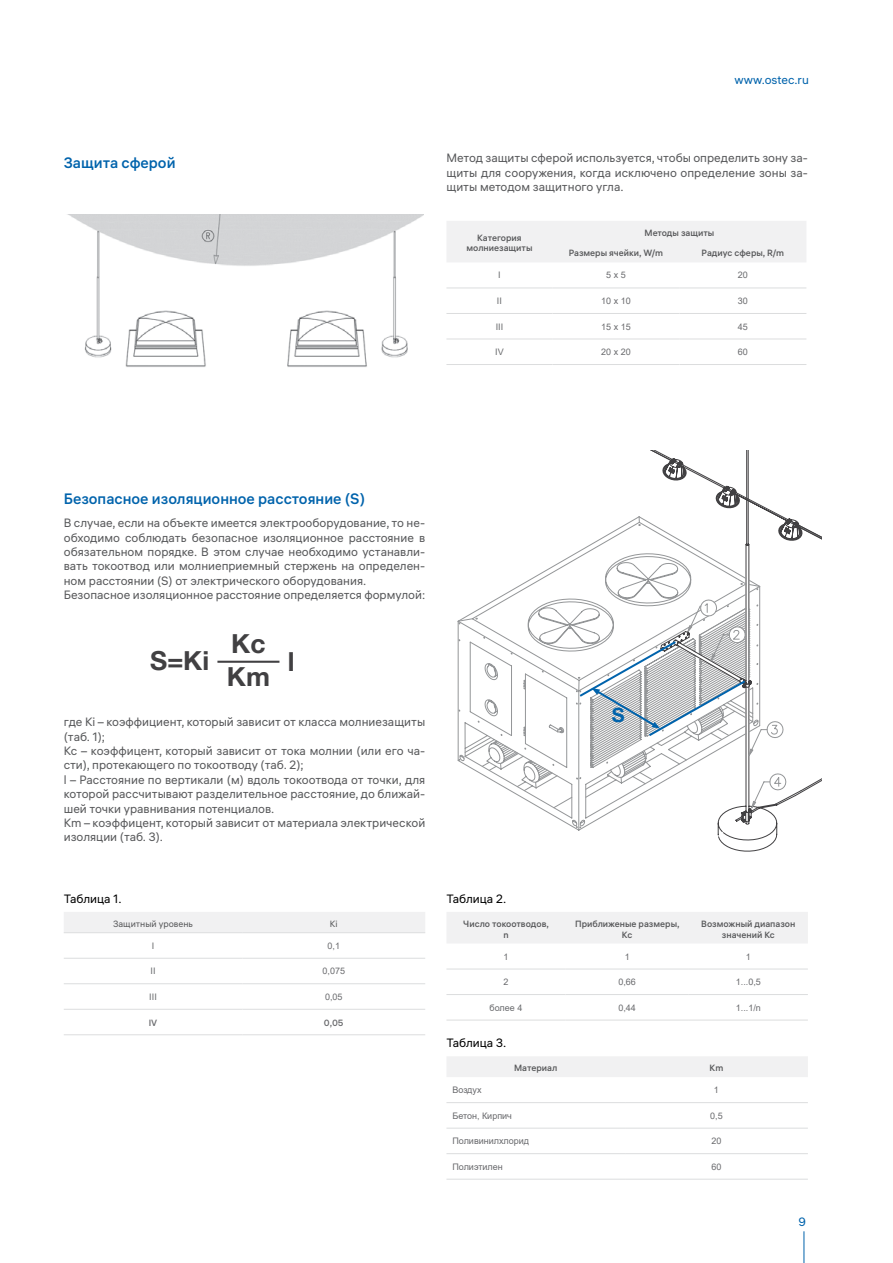
<style>
.page{position:relative;width:893px;height:1263px;background:#fff}
.page>*{position:absolute;margin:0;border:0;box-sizing:border-box;transform-origin:0 0}
.t1{font:700 26.4px "Helvetica Neue Cyr";color:#414042}
.t2{font:700 19.8px "Helvetica Neue Cyr";color:#0063ac}
.t3{font:500 15px "ALS Hauss";color:#0063ac}
.t4{font:12px/14.4px "ALS Hauss";color:#58595b}
.t5{font:12px "ALS Hauss";color:#000}
.t6{font:12px "ALS Hauss";color:#0063ac}
.t7{font:500 9px/10.8px "ALS Hauss";color:#58595b;text-align:center}
.t8{font:9px "Arial";color:#696a6d}
.t9{font:9px "ALS Hauss";color:#58595b}
.t10{font:500 9px "ALS Hauss";color:#696a6d}
</style>
<div class="page">
<img style="left:67px;top:214px;width:356px;height:153px">
<div style="left:447px;top:221px;width:359px;height:41px;background:#f1f1f2"></div>
<hr style="left:446px;top:288px;width:106px;height:1px;background:#dcddde">
<hr style="left:552px;top:288px;width:127px;height:1px;background:#dcddde">
<hr style="left:679px;top:288px;width:127px;height:1px;background:#dcddde">
<hr style="left:446px;top:313px;width:106px;height:1px;background:#dcddde">
<hr style="left:552px;top:313px;width:127px;height:1px;background:#dcddde">
<hr style="left:679px;top:313px;width:127px;height:1px;background:#dcddde">
<hr style="left:446px;top:339px;width:106px;height:1px;background:#dcddde">
<hr style="left:552px;top:339px;width:127px;height:1px;background:#dcddde">
<hr style="left:679px;top:339px;width:127px;height:1px;background:#dcddde">
<hr style="left:446px;top:364px;width:106px;height:1px;background:#dcddde">
<hr style="left:552px;top:364px;width:127px;height:1px;background:#dcddde">
<hr style="left:679px;top:364px;width:127px;height:1px;background:#dcddde">
<hr style="left:217px;top:661px;width:62px;height:2px;background:#414042">
<svg style="left:458px;top:552px;width:119px;height:277px"></svg>
<svg style="left:577px;top:451px;width:245px;height:401px"></svg>
<div style="left:447px;top:912px;width:361px;height:31px;background:#f1f1f2"></div>
<hr style="left:446px;top:969px;width:119px;height:1px;background:#dcddde">
<hr style="left:565px;top:969px;width:124px;height:1px;background:#dcddde">
<hr style="left:689px;top:969px;width:119px;height:1px;background:#dcddde">
<hr style="left:446px;top:994px;width:119px;height:1px;background:#dcddde">
<hr style="left:565px;top:994px;width:124px;height:1px;background:#dcddde">
<hr style="left:689px;top:994px;width:119px;height:1px;background:#dcddde">
<hr style="left:446px;top:1020px;width:119px;height:1px;background:#dcddde">
<hr style="left:565px;top:1020px;width:124px;height:1px;background:#dcddde">
<hr style="left:689px;top:1020px;width:119px;height:1px;background:#dcddde">
<div style="left:64px;top:912px;width:361px;height:20px;background:#f1f1f2"></div>
<hr style="left:64px;top:932px;width:178px;height:1px;background:#dcddde">
<hr style="left:242px;top:932px;width:183px;height:1px;background:#dcddde">
<hr style="left:64px;top:958px;width:178px;height:1px;background:#dcddde">
<hr style="left:242px;top:958px;width:183px;height:1px;background:#dcddde">
<hr style="left:64px;top:983px;width:178px;height:1px;background:#dcddde">
<hr style="left:242px;top:983px;width:183px;height:1px;background:#dcddde">
<hr style="left:64px;top:1009px;width:178px;height:1px;background:#dcddde">
<hr style="left:242px;top:1009px;width:183px;height:1px;background:#dcddde">
<hr style="left:64px;top:1034px;width:178px;height:1px;background:#dcddde">
<hr style="left:242px;top:1034px;width:183px;height:1px;background:#dcddde">
<div style="left:447px;top:1057px;width:361px;height:20px;background:#f1f1f2"></div>
<hr style="left:446px;top:1102px;width:179px;height:1px;background:#dcddde">
<hr style="left:625px;top:1102px;width:183px;height:1px;background:#dcddde">
<hr style="left:446px;top:1128px;width:179px;height:1px;background:#dcddde">
<hr style="left:625px;top:1128px;width:183px;height:1px;background:#dcddde">
<hr style="left:446px;top:1153px;width:179px;height:1px;background:#dcddde">
<hr style="left:625px;top:1153px;width:183px;height:1px;background:#dcddde">
<hr style="left:446px;top:1179px;width:179px;height:1px;background:#dcddde">
<hr style="left:625px;top:1179px;width:183px;height:1px;background:#dcddde">
<hr style="left:804px;top:1231px;width:1px;height:32px;background:#0063ac">
<p class="t3" style="left:64px;top:153px;width:113px">Защита сферой</p>
<p class="t6" style="left:734px;top:72px;width:76px">www.ostec.ru</p>
<p class="t4" style="left:446px;top:151px;width:363px;text-align:justify">Метод защиты сферой используется, чтобы определить зону за&shy;щиты для сооружения, когда исключено определение зоны за&shy;щиты методом защитного угла.</p>
<p class="t7" style="left:466px;top:232px;width:68px">Категория молниезащиты</p>
<p class="t7" style="left:644px;top:227px;width:71px">Методы защиты</p>
<p class="t7" style="left:569px;top:248px;width:96px">Размеры ячейки, W/m</p>
<p class="t7" style="left:702px;top:248px;width:84px">Радиус сферы, R/m</p>
<p class="t8" style="left:498px;top:269px;width:4px">I</p>
<p class="t8" style="left:606px;top:269px;width:21px">5 x 5</p>
<p class="t8" style="left:738px;top:269px;width:12px">20</p>
<p class="t8" style="left:497px;top:295px;width:7px">II</p>
<p class="t8" style="left:601px;top:295px;width:31px">10 x 10</p>
<p class="t8" style="left:738px;top:295px;width:12px">30</p>
<p class="t8" style="left:496px;top:320px;width:9px">III</p>
<p class="t8" style="left:601px;top:320px;width:31px">15 x 15</p>
<p class="t8" style="left:738px;top:320px;width:12px">45</p>
<p class="t8" style="left:495px;top:346px;width:10px">IV</p>
<p class="t8" style="left:601px;top:346px;width:31px">20 x 20</p>
<p class="t8" style="left:738px;top:346px;width:12px">60</p>
<p class="t3" style="left:64px;top:489px;width:303px">Безопасное изоляционное расстояние (S)</p>
<p class="t4" style="left:64px;top:516px;width:363px">В случае, если на объекте имеется электрооборудование, то не&shy;обходимо соблюдать безопасное изоляционное расстояние в обязательном порядке. В этом случае необходимо устанавли&shy;вать токоотвод или молниеприемный стержень на определен&shy;ном расстоянии (S) от электрического оборудования.<br>Безопасное изоляционное расстояние определяется формулой:</p>
<h1 class="t1" style="left:150px;top:646px;width:60px">S=Ki</h1>
<h1 class="t1" style="left:231px;top:629px;width:36px">Kc</h1>
<h1 class="t1" style="left:227px;top:662px;width:45px">Km</h1>
<h1 class="t1" style="left:288px;top:647px;width:8px">l</h1>
<p class="t4" style="left:64px;top:715px;width:363px">где Ki – коэффициент, который зависит от класса молниезащиты (таб. 1);<br>Kc – коэффицент, который зависит от тока молнии (или его ча&shy;сти), протекающего по токоотводу (таб. 2);<br>l – Расстояние по вертикали (м) вдоль токоотвода от точки, для которой рассчитывают разделительное расстояние, до ближай&shy;шей точки уравнивания потенциалов.<br>Km – коэффицент, который зависит от материала электрической изоляции (таб. 3).</p>
<p class="t5" style="left:64px;top:891px;width:59px">Таблица 1.</p>
<p class="t9" style="left:113px;top:918px;width:81px">Защитный уровень</p>
<p class="t9" style="left:330px;top:918px;width:9px">Ki</p>
<p class="t8" style="left:152px;top:939px;width:4px">I</p>
<p class="t8" style="left:328px;top:939px;width:14px">0,1</p>
<p class="t8" style="left:151px;top:965px;width:7px">II</p>
<p class="t8" style="left:323px;top:965px;width:24px">0,075</p>
<p class="t8" style="left:149px;top:990px;width:9px">III</p>
<p class="t8" style="left:325px;top:990px;width:19px">0,05</p>
<p class="t10" style="left:149px;top:1018px;width:10px">IV</p>
<p class="t10" style="left:324px;top:1018px;width:21px">0,05</p>
<h2 class="t2" style="left:612px;top:704px;width:14px">S</h2>
<p class="t5" style="left:446px;top:891px;width:62px">Таблица 2.</p>
<p class="t7" style="left:463px;top:918px;width:87px">Число токоотводов, n</p>
<p class="t7" style="left:575px;top:918px;width:106px">Приближеные размеры,<br>Kc</p>
<p class="t7" style="left:701px;top:918px;width:96px">Возможный диапазон значений Kc</p>
<p class="t8" style="left:503px;top:950px;width:7px">1</p>
<p class="t8" style="left:625px;top:950px;width:7px">1</p>
<p class="t8" style="left:746px;top:950px;width:7px">1</p>
<p class="t8" style="left:503px;top:976px;width:7px">2</p>
<p class="t8" style="left:618px;top:976px;width:19px">0,66</p>
<p class="t8" style="left:736px;top:976px;width:27px">1...0,5</p>
<p class="t8" style="left:490px;top:1001px;width:34px">более 4</p>
<p class="t8" style="left:618px;top:1001px;width:19px">0,44</p>
<p class="t8" style="left:736px;top:1001px;width:27px">1...1/n</p>
<p class="t5" style="left:446px;top:1035px;width:61px">Таблица 3.</p>
<p class="t7" style="left:514px;top:1062px;width:45px">Материал</p>
<p class="t7" style="left:710px;top:1062px;width:15px">Km</p>
<p class="t8" style="left:452px;top:1084px;width:31px">Воздух</p>
<p class="t8" style="left:714px;top:1084px;width:7px">1</p>
<p class="t8" style="left:452px;top:1109px;width:61px">Бетон, Кирпич</p>
<p class="t8" style="left:710px;top:1109px;width:14px">0,5</p>
<p class="t8" style="left:452px;top:1135px;width:78px">Поливинилхлорид</p>
<p class="t8" style="left:711px;top:1135px;width:12px">20</p>
<p class="t8" style="left:452px;top:1160px;width:52px">Полиэтилен</p>
<p class="t8" style="left:711px;top:1160px;width:12px">60</p>
<p class="t6" style="left:798px;top:1214px;width:9px">9</p>
</div>
